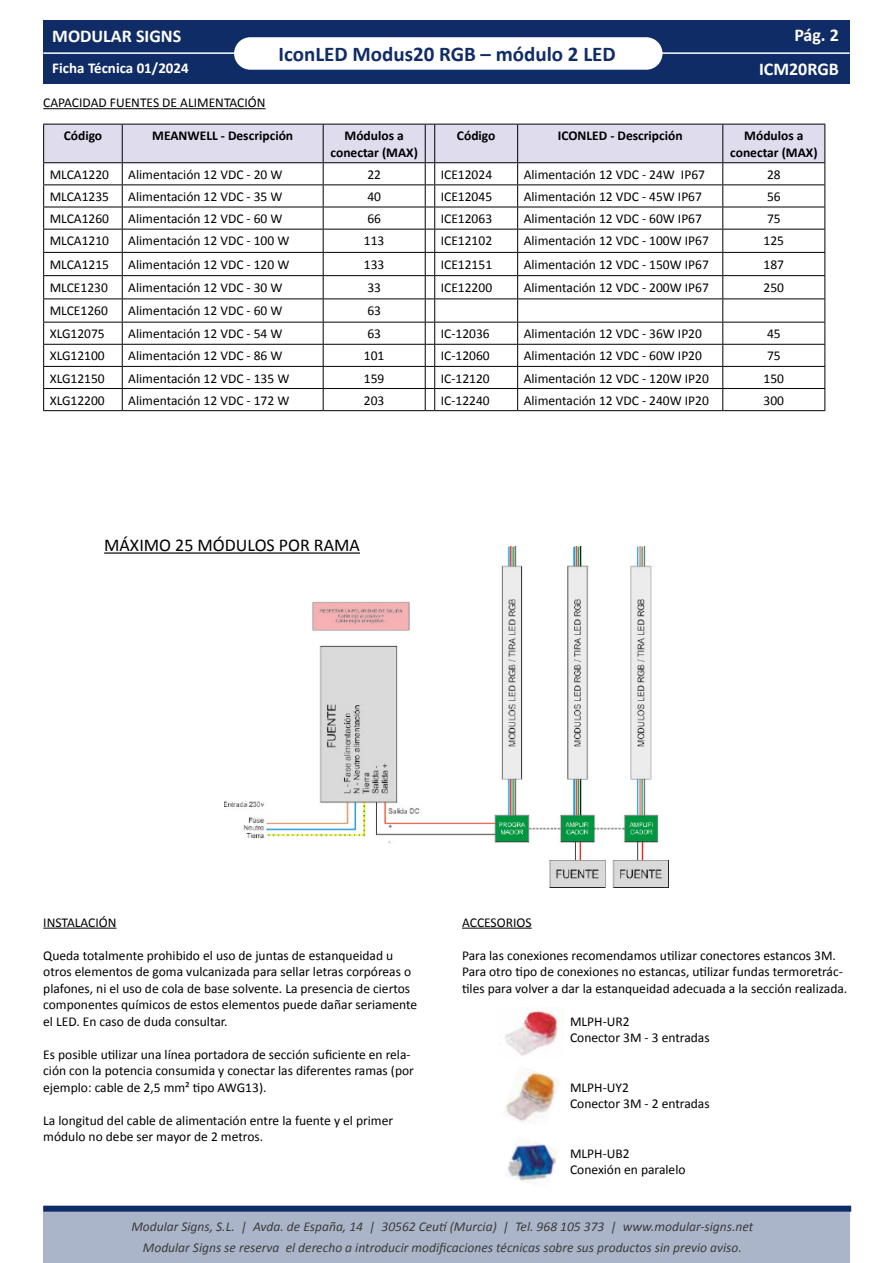
<style>
.page{position:relative;width:893px;height:1263px;background:#fff}
.page>*{position:absolute;margin:0;border:0;box-sizing:border-box;transform-origin:0 0}
.t1{font:700 21px "Calibri";color:#102c66}
.t2{font:700 18px/33.2px "Calibri";color:#fff;text-align:right}
.t3{font:18px "Calibri";color:#000}
.t4{font:700 15px "Calibri";color:#fff}
.t5{font:13.5px/16.5px "Calibri";color:#000}
.t6{font:italic 13.5px/21.6px "Calibri";color:#3c3c3b;text-align:center}
.t7{font:700 13.5px/16.5px "Calibri";color:#000;text-align:center}
</style>
<div class="page">
<div style="left:43px;top:21px;width:807px;height:63px;background:#102c66"></div>
<hr style="left:43px;top:52px;width:807px;height:2px;background:#fff">
<div style="left:234px;top:37px;width:428px;height:33px;background:#fff;border-radius:16px"></div>
<div style="left:43px;top:1206px;width:807px;height:56px;background:#abb5c9"></div>
<div style="left:43px;top:1206px;width:808px;height:6px;background:#102c66"></div>
<img style="left:225px;top:546px;width:443px;height:341px">
<hr style="left:462px;top:928px;width:70px;height:1px;background:#000">
<img style="left:505px;top:1008px;width:59px;height:48px">
<img style="left:504px;top:1067px;width:57px;height:56px">
<img style="left:507px;top:1139px;width:51px;height:45px">
<svg style="left:43px;top:124px;width:782px;height:287px"></svg>
<hr style="left:435px;top:410px;width:83px;height:1px;background:#000">
<hr style="left:518px;top:410px;width:205px;height:1px;background:#000">
<hr style="left:723px;top:410px;width:102px;height:1px;background:#000">
<hr style="left:43px;top:928px;width:73px;height:1px;background:#000">
<hr style="left:104px;top:552px;width:256px;height:2px;background:#000">
<hr style="left:43px;top:108px;width:222px;height:1px;background:#000">
<h2 class="t2" style="left:52px;top:19px;width:130px">MODULAR SIGNS</h2>
<p class="t4" style="left:52px;top:58px;width:138px">Ficha Técnica 01/2024</p>
<p class="t5" style="left:43px;top:94px;width:224px">CAPACIDAD FUENTES DE ALIMENTACIÓN</p>
<h1 class="t1" style="left:278px;top:40px;width:339px">IconLED Modus20 RGB – módulo 2 LED</h1>
<h2 class="t2" style="left:759px;top:18px;width:81px">Pág. 2<br>ICM20RGB</h2>
<p class="t7" style="left:64px;top:127px;width:40px">Código</p>
<p class="t7" style="left:152px;top:127px;width:142px">MEANWELL - Descripción</p>
<p class="t7" style="left:330px;top:127px;width:89px">Módulos a conectar (MAX)</p>
<p class="t7" style="left:457px;top:127px;width:40px">Código</p>
<p class="t7" style="left:558px;top:127px;width:126px">ICONLED - Descripción</p>
<p class="t7" style="left:730px;top:127px;width:89px">Módulos a conectar (MAX)</p>
<p class="t5" style="left:50px;top:165px;width:61px">MLCA1220</p>
<p class="t5" style="left:128px;top:165px;width:156px">Alimentación 12 VDC - 20 W</p>
<p class="t5" style="left:367px;top:165px;width:15px">22</p>
<p class="t5" style="left:441px;top:165px;width:53px">ICE12024</p>
<p class="t5" style="left:524px;top:165px;width:183px">Alimentación 12 VDC - 24W IP67</p>
<p class="t5" style="left:767px;top:165px;width:15px">28</p>
<p class="t5" style="left:50px;top:188px;width:61px">MLCA1235</p>
<p class="t5" style="left:128px;top:188px;width:156px">Alimentación 12 VDC - 35 W</p>
<p class="t5" style="left:367px;top:188px;width:15px">40</p>
<p class="t5" style="left:441px;top:188px;width:53px">ICE12045</p>
<p class="t5" style="left:524px;top:188px;width:180px">Alimentación 12 VDC - 45W IP67</p>
<p class="t5" style="left:767px;top:188px;width:15px">56</p>
<p class="t5" style="left:50px;top:210px;width:61px">MLCA1260</p>
<p class="t5" style="left:128px;top:210px;width:156px">Alimentación 12 VDC - 60 W</p>
<p class="t5" style="left:367px;top:210px;width:15px">66</p>
<p class="t5" style="left:441px;top:210px;width:53px">ICE12063</p>
<p class="t5" style="left:524px;top:210px;width:180px">Alimentación 12 VDC - 60W IP67</p>
<p class="t5" style="left:767px;top:210px;width:15px">75</p>
<p class="t5" style="left:50px;top:232px;width:61px">MLCA1210</p>
<p class="t5" style="left:128px;top:232px;width:163px">Alimentación 12 VDC - 100 W</p>
<p class="t5" style="left:364px;top:232px;width:22px">113</p>
<p class="t5" style="left:441px;top:232px;width:53px">ICE12102</p>
<p class="t5" style="left:524px;top:232px;width:187px">Alimentación 12 VDC - 100W IP67</p>
<p class="t5" style="left:764px;top:232px;width:22px">125</p>
<p class="t5" style="left:50px;top:255px;width:61px">MLCA1215</p>
<p class="t5" style="left:128px;top:255px;width:163px">Alimentación 12 VDC - 120 W</p>
<p class="t5" style="left:364px;top:255px;width:22px">133</p>
<p class="t5" style="left:441px;top:255px;width:53px">ICE12151</p>
<p class="t5" style="left:524px;top:255px;width:187px">Alimentación 12 VDC - 150W IP67</p>
<p class="t5" style="left:764px;top:255px;width:22px">187</p>
<p class="t5" style="left:50px;top:278px;width:60px">MLCE1230</p>
<p class="t5" style="left:128px;top:278px;width:156px">Alimentación 12 VDC - 30 W</p>
<p class="t5" style="left:367px;top:278px;width:15px">33</p>
<p class="t5" style="left:441px;top:278px;width:53px">ICE12200</p>
<p class="t5" style="left:524px;top:278px;width:187px">Alimentación 12 VDC - 200W IP67</p>
<p class="t5" style="left:764px;top:278px;width:22px">250</p>
<p class="t5" style="left:50px;top:302px;width:60px">MLCE1260</p>
<p class="t5" style="left:128px;top:302px;width:156px">Alimentación 12 VDC - 60 W</p>
<p class="t5" style="left:367px;top:302px;width:15px">63</p>
<p class="t5" style="left:50px;top:325px;width:57px">XLG12075</p>
<p class="t5" style="left:128px;top:325px;width:156px">Alimentación 12 VDC - 54 W</p>
<p class="t5" style="left:367px;top:325px;width:15px">63</p>
<p class="t5" style="left:441px;top:325px;width:50px">IC-12036</p>
<p class="t5" style="left:524px;top:325px;width:180px">Alimentación 12 VDC - 36W IP20</p>
<p class="t5" style="left:767px;top:325px;width:15px">45</p>
<p class="t5" style="left:50px;top:347px;width:57px">XLG12100</p>
<p class="t5" style="left:128px;top:347px;width:156px">Alimentación 12 VDC - 86 W</p>
<p class="t5" style="left:364px;top:347px;width:22px">101</p>
<p class="t5" style="left:441px;top:347px;width:50px">IC-12060</p>
<p class="t5" style="left:524px;top:347px;width:180px">Alimentación 12 VDC - 60W IP20</p>
<p class="t5" style="left:767px;top:347px;width:15px">75</p>
<p class="t5" style="left:50px;top:369px;width:57px">XLG12150</p>
<p class="t5" style="left:128px;top:369px;width:163px">Alimentación 12 VDC - 135 W</p>
<p class="t5" style="left:364px;top:369px;width:22px">159</p>
<p class="t5" style="left:441px;top:369px;width:50px">IC-12120</p>
<p class="t5" style="left:524px;top:369px;width:187px">Alimentación 12 VDC - 120W IP20</p>
<p class="t5" style="left:764px;top:369px;width:22px">150</p>
<p class="t5" style="left:50px;top:391px;width:57px">XLG12200</p>
<p class="t5" style="left:128px;top:391px;width:163px">Alimentación 12 VDC - 172 W</p>
<p class="t5" style="left:364px;top:391px;width:22px">203</p>
<p class="t5" style="left:441px;top:391px;width:50px">IC-12240</p>
<p class="t5" style="left:524px;top:391px;width:187px">Alimentación 12 VDC - 240W IP20</p>
<p class="t5" style="left:764px;top:391px;width:22px">300</p>
<h2 class="t3" style="left:104px;top:534px;width:257px">MÁXIMO 25 MÓDULOS POR RAMA</h2>
<p class="t5" style="left:43px;top:913px;width:75px">INSTALACIÓN</p>
<p class="t5" style="left:43px;top:946px;width:375px">Queda totalmente prohibido el uso de juntas de estanqueidad u otros elementos de goma vulcanizada para sellar letras corpóreas o plafones, ni el uso de cola de base solvente. La presencia de ciertos componentes químicos de estos elementos puede dañar seriamente el LED. En caso de duda consultar.</p>
<p class="t5" style="left:43px;top:1045px;width:372px">Es posible utilizar una línea portadora de sección suficiente en rela&shy;ción con la potencia consumida y conectar las diferentes ramas (por ejemplo: cable de 2,5 mm² tipo AWG13).</p>
<p class="t5" style="left:43px;top:1111px;width:351px">La longitud del cable de alimentación entre la fuente y el primer módulo no debe ser mayor de 2 metros.</p>
<p class="t5" style="left:462px;top:913px;width:71px">ACCESORIOS</p>
<p class="t5" style="left:462px;top:946px;width:387px">Para las conexiones recomendamos utilizar conectores estancos 3M.<br>Para otro tipo de conexiones no estancas, utilizar fundas termoretrác&shy;tiles para volver a dar la estanqueidad adecuada a la sección realizada.</p>
<p class="t5" style="left:570px;top:1012px;width:141px">MLPH-UR2<br>Conector 3M - 3 entradas</p>
<p class="t5" style="left:570px;top:1078px;width:141px">MLPH-UY2<br>Conector 3M - 2 entradas</p>
<p class="t5" style="left:570px;top:1144px;width:117px">MLPH-UB2<br>Conexión en paralelo</p>
<p class="t6" style="left:131px;top:1215px;width:623px">Modular Signs, S.L. | Avda. de España, 14 | 30562 Ceutí (Murcia) | Tel. 968 105 373 | www.modular-signs.net<br>Modular Signs se reserva el derecho a introducir modificaciones técnicas sobre sus productos sin previo aviso.</p>
</div>
